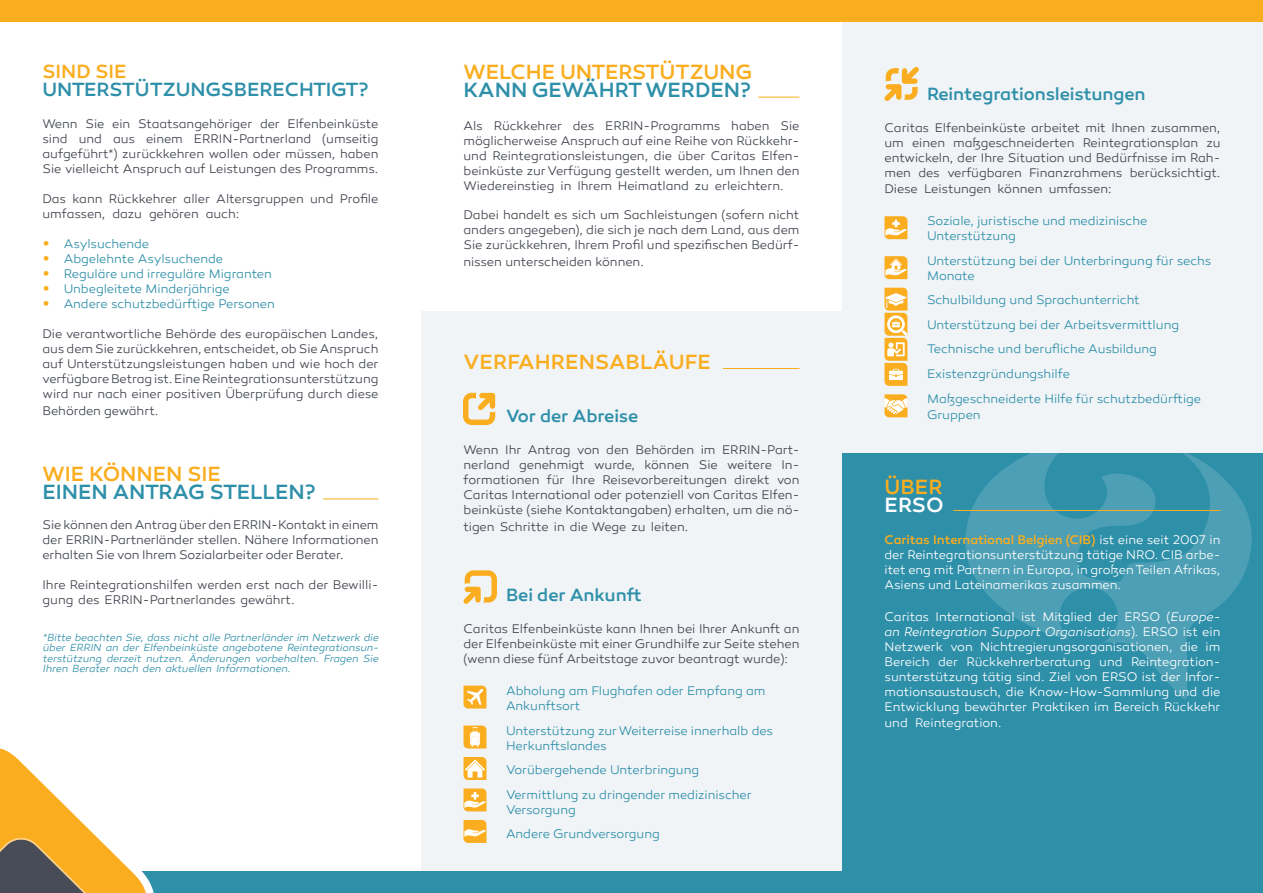
<style>
.page{position:relative;width:1263px;height:893px;background:#fff}
.page>*{position:absolute;margin:0;border:0;box-sizing:border-box;transform-origin:0 0}
.Heading{font:500 21px/18px "Canaro";color:#faad1e}
.Heading-2{font:500 21px "Canaro";color:#2e8fa9}
.Heading-3{font:500 21px "Canaro";color:#fff}
.Heading-4{font:500 19.5px "Canaro";letter-spacing:-.01em;color:#2e8fa9}
.Heading-5{font:500 19.5px "Canaro";color:#faad1e}
.Subheading{font:500 18px "Canaro";letter-spacing:-.005em;color:#2e8fa9}
.t1{font:300 12.75px/15px "Canaro W00";letter-spacing:-.005em;color:#40444e;text-align:justify}
.t2{font:300 12.75px/15px "Canaro W00";letter-spacing:-.005em;color:#2e8fa9}
.t3{font:300 12.75px/15px "Canaro W00";letter-spacing:-.005em;color:#fff;text-align:justify}
.t4{font:italic 300 10.5px/10.5px "Canaro W00";color:#2e8fa9;text-align:justify}
.s1{font-family:"Calibri";font-weight:400;font-size:15px;color:#faad1e}
.s2{color:#2e8fa9}
.s3{font-family:"Canaro";font-weight:500;color:#faad1e}
.s4{font-family:"Canaro Light Italic DEMO";font-weight:400}
</style>
<div class="page">
<div style="left:842px;top:17px;width:421px;height:437px;background:#f0f4f7"></div>
<div style="left:421px;top:311px;width:421px;height:561px;background:#f0f4f7"></div>
<div style="left:0;top:0;width:1263px;height:21px;background:#faad1e"></div>
<hr style="left:758px;top:97px;width:41px;height:1px;background:#faad1e">
<hr style="left:323px;top:499px;width:55px;height:1px;background:#faad1e">
<svg style="left:463px;top:393px;width:32px;height:32px"></svg>
<svg style="left:463px;top:570px;width:34px;height:34px"></svg>
<svg style="left:463px;top:686px;width:23px;height:22px"></svg>
<svg style="left:463px;top:725px;width:23px;height:23px"></svg>
<svg style="left:463px;top:757px;width:23px;height:23px"></svg>
<svg style="left:463px;top:788px;width:23px;height:23px"></svg>
<svg style="left:463px;top:820px;width:23px;height:23px"></svg>
<svg style="left:884px;top:67px;width:35px;height:34px"></svg>
<svg style="left:884px;top:216px;width:23px;height:23px"></svg>
<svg style="left:884px;top:256px;width:23px;height:23px"></svg>
<svg style="left:884px;top:288px;width:23px;height:98px"></svg>
<svg style="left:884px;top:394px;width:23px;height:23px"></svg>
<div style="left:0;top:872px;width:1263px;height:21px;background:#2e8fa9"></div>
<hr style="left:723px;top:368px;width:76px;height:1px;background:#faad1e">
<div style="left:842px;top:454px;width:421px;height:439px;background:#2e8fa9"></div>
<svg style="left:964px;top:453px;width:289px;height:246px"></svg>
<hr style="left:953px;top:510px;width:267px;height:1px;background:#faad1e">
<svg style="left:0;top:748px;width:159px;height:145px"></svg>
<p class="Heading-5" style="left:43px;top:60px;width:86px">SIND SIE</p>
<p class="Heading-4" style="left:43px;top:78px;width:327px">UNTERSTÜTZUNGSBERECHTIGT?</p>
<p class="t1" style="left:43px;top:117px;width:337px">Wenn Sie ein Staatsangehöriger der Elfenbeinküste sind und aus einem ERRIN-Partnerland (umseitig aufgeführt*) zurückkehren wollen oder müssen, haben Sie vielleicht Anspruch auf Leistungen des Programms.</p>
<p class="t1" style="left:43px;top:192px;width:337px">Das kann Rückkehrer aller Altersgruppen und Profile umfassen, dazu gehören auch:</p>
<p class="t2" style="left:43px;top:237px;width:108px"><span class="s1">•</span> Asylsuchende</p>
<p class="t2" style="left:43px;top:252px;width:182px"><span class="s1">•</span> Abgelehnte Asylsuchende</p>
<p class="t2" style="left:43px;top:267px;width:231px"><span class="s1">•</span> Reguläre und irreguläre Migranten</p>
<p class="t2" style="left:43px;top:282px;width:189px"><span class="s1">•</span> Unbegleitete Minderjährige</p>
<p class="t2" style="left:43px;top:297px;width:234px"><span class="s1">•</span> Andere schutzbedürftige Personen</p>
<p class="t1" style="left:43px;top:326px;width:337px">Die verantwortliche Behörde des europäischen Landes, aus dem Sie zurückkehren, entscheidet, ob Sie Anspruch auf Unterstützungsleistungen haben und wie hoch der verfügbare Betrag ist. Eine Reintegrationsunterstützung wird nur nach einer positiven Überprüfung durch diese</p>
<p class="t1" style="left:43px;top:403px;width:117px">Behörden gewährt.</p>
<p class="Heading" style="left:43px;top:465px;width:180px">WIE KÖNNEN SIE</p>
<p class="Heading-2" style="left:43px;top:480px;width:274px">EINEN ANTRAG STELLEN?</p>
<p class="t1" style="left:43px;top:518px;width:337px">Sie können den Antrag über den ERRIN-Kontakt in einem der ERRIN-Partnerländer stellen. Nähere Informationen erhalten Sie von Ihrem Sozialarbeiter oder Berater.</p>
<p class="t1" style="left:43px;top:577px;width:337px">Ihre Reintegrationshilfen werden erst nach der Bewilli&shy;gung des ERRIN-Partnerlandes gewährt.</p>
<p class="t4" style="left:43px;top:632px;width:340px">*Bitte beachten Sie, dass nicht alle Partnerländer im Netzwerk die über ERRIN an der Elfenbeinküste angebotene Reintegrationsun&shy;terstützung derzeit nutzen. Änderungen vorbehalten. Fragen Sie Ihren Berater nach den aktuellen Informationen.</p>
<p class="Heading" style="left:463px;top:63px;width:290px">WELCHE UNTERSTÜTZUNG<br><span class="s2">KANN GEWÄHRT WERDEN?</span></p>
<p class="t1" style="left:463px;top:118px;width:337px">Als Rückkehrer des ERRIN-Programms haben Sie möglicherweise Anspruch auf eine Reihe von Rückkehr&shy;und Reintegrationsleistungen, die über Caritas Elfen&shy;beinküste zur Verfügung gestellt werden, um Ihnen den Wiedereinstieg in Ihrem Heimatland zu erleichtern.</p>
<p class="t1" style="left:463px;top:208px;width:337px">Dabei handelt es sich um Sachleistungen (sofern nicht anders angegeben), die sich je nach dem Land, aus dem Sie zurückkehren, Ihrem Profil und spezifischen Bedürf-</p>
<p class="t1" style="left:463px;top:254px;width:182px">nissen unterscheiden können.</p>
<p class="Heading" style="left:463px;top:353px;width:249px">VERFAHRENSABLÄUFE</p>
<p class="Subheading" style="left:506px;top:405px;width:134px">Vor der Abreise</p>
<p class="t1" style="left:463px;top:443px;width:337px">Wenn Ihr Antrag von den Behörden im ERRIN-Part&shy;nerland genehmigt wurde, können Sie weitere In&shy;formationen für Ihre Reisevorbereitungen direkt von Caritas International oder potenziell von Caritas Elfen&shy;beinküste (siehe Kontaktangaben) erhalten, um die nö-</p>
<p class="t1" style="left:463px;top:519px;width:226px">tigen Schritte in die Wege zu leiten.</p>
<p class="Subheading" style="left:506px;top:584px;width:137px">Bei der Ankunft</p>
<p class="t1" style="left:463px;top:621px;width:337px">Caritas Elfenbeinküste kann Ihnen bei Ihrer Ankunft an der Elfenbeinküste mit einer Grundhilfe zur Seite stehen (wenn diese fünf Arbeitstage zuvor beantragt wurde):</p>
<p class="t2" style="left:506px;top:683px;width:261px">Abholung am Flughafen oder Empfang am<br>Ankunftsort</p>
<p class="t2" style="left:506px;top:723px;width:269px">Unterstützung zur Weiterreise innerhalb des<br>Herkunftslandes</p>
<p class="t2" style="left:506px;top:762px;width:195px">Vorübergehende Unterbringung</p>
<p class="t2" style="left:506px;top:787px;width:247px">Vermittlung zu dringender medizinischer<br>Versorgung</p>
<p class="t2" style="left:506px;top:827px;width:155px">Andere Grundversorgung</p>
<p class="Subheading" style="left:927px;top:83px;width:220px">Reintegrationsleistungen</p>
<p class="t1" style="left:884px;top:120px;width:337px">Caritas Elfenbeinküste arbeitet mit Ihnen zusammen, um einen maßgeschneiderten Reintegrationsplan zu entwickeln, der Ihre Situation und Bedürfnisse im Rah&shy;men des verfügbaren Finanzrahmens berücksichtigt.</p>
<p class="t1" style="left:884px;top:181px;width:229px">Diese Leistungen können umfassen:</p>
<p class="t2" style="left:927px;top:213px;width:222px">Soziale, juristische und medizinische<br>Unterstützung</p>
<p class="t2" style="left:927px;top:253px;width:286px">Unterstützung bei der Unterbringung für sechs<br>Monate</p>
<p class="t2" style="left:927px;top:293px;width:214px">Schulbildung und Sprachunterricht</p>
<p class="t2" style="left:927px;top:317px;width:254px">Unterstützung bei der Arbeitsvermittlung</p>
<p class="t2" style="left:927px;top:342px;width:231px">Technische und berufliche Ausbildung</p>
<p class="t2" style="left:927px;top:366px;width:144px">Existenzgründungshilfe</p>
<p class="t2" style="left:927px;top:390px;width:275px;line-height:16.5px">Maßgeschneiderte Hilfe für schutzbedürftige<br>Gruppen</p>
<p class="Heading" style="left:884px;top:478px;width:60px">ÜBER</p>
<p class="Heading-3" style="left:884px;top:492px;width:61px">ERSO</p>
<p class="t3" style="left:884px;top:532px;width:337px"><span class="s3">Caritas International Belgien (CIB)</span> ist eine seit 2007 in der Reintegrationsunterstützung tätige NRO. CIB arbe&shy;itet eng mit Partnern in Europa, in großen Teilen Afrikas, Asiens und Lateinamerikas zusammen.</p>
<p class="t3" style="left:884px;top:609px;width:337px">Caritas International ist Mitglied der ERSO (<span class="s4">Europe&shy;an Reintegration Support Organisations</span>). ERSO ist ein Netzwerk von Nichtregierungsorganisationen, die im Bereich der Rückkehrerberatung und Reintegration&shy;sunterstützung tätig sind. Ziel von ERSO ist der Infor&shy;mationsaustausch, die Know-How-Sammlung und die Entwicklung bewährter Praktiken im Bereich Rückkehr</p>
<p class="t3" style="left:884px;top:716px;width:118px">und Reintegration.</p>
</div>
